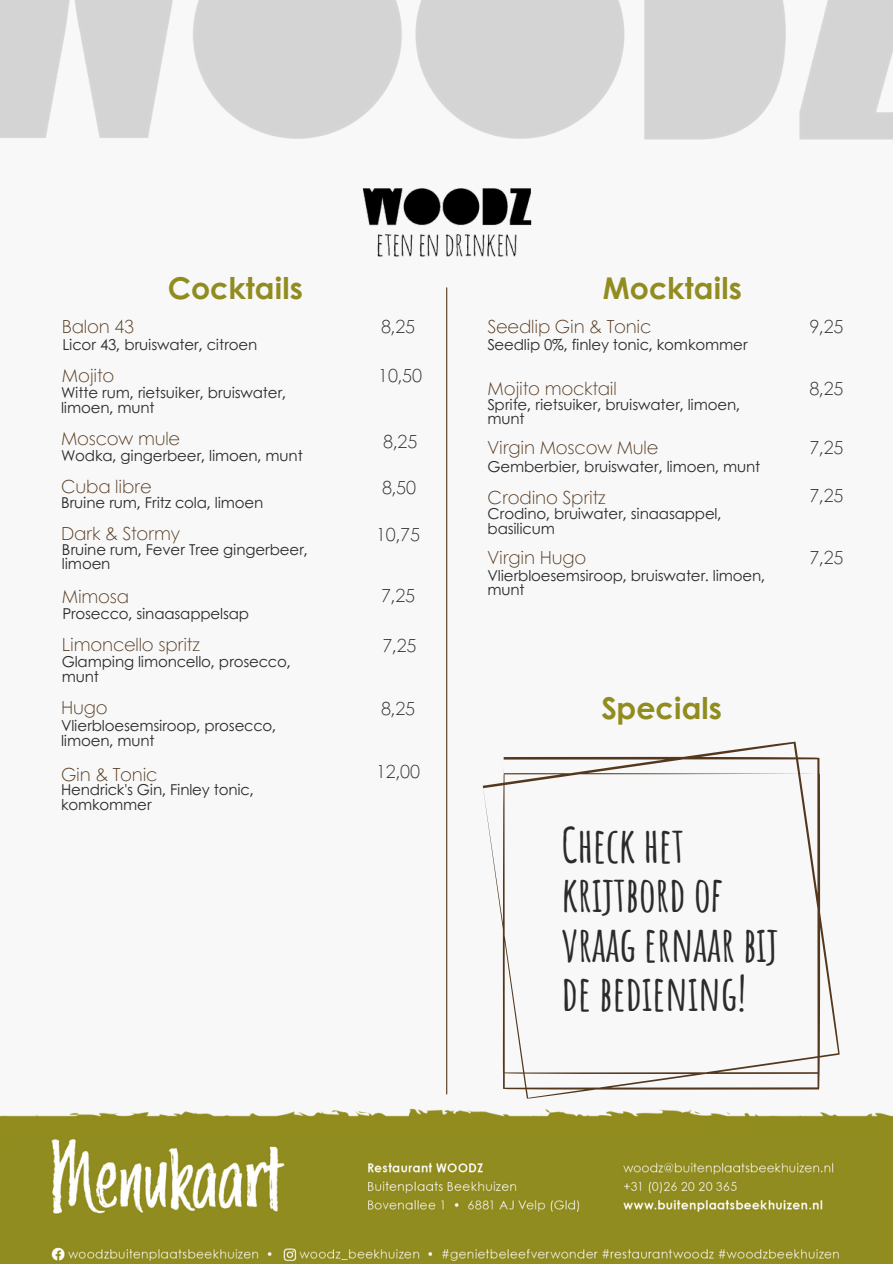
<style>
.page{position:relative;width:893px;height:1264px;background:#fff}
.page>*{position:absolute;margin:0;border:0;box-sizing:border-box;transform-origin:0 0}
.t1{font:700 48px/49.5px "Amatic SC";letter-spacing:-.01em;color:#2b2b2b}
.t2{font:700 30px "Century Gothic";color:#918c1f}
.t3{font:300 18px "Century Gothic";letter-spacing:-.01em;color:#54381e}
.t4{font:300 18px "Century Gothic";letter-spacing:-.01em;color:#2b2b2b}
.t5{font:15px/14.7px "Century Gothic";letter-spacing:-.01em;color:#2b2b2b}
</style>
<div class="page">
<img style="left:0;top:0;width:892px;height:1263px">
<hr style="left:446px;top:288px;width:1px;height:805px;background:#54381e">
<svg style="left:483px;top:741px;width:356px;height:357px"></svg>
<p class="t2" style="left:168px;top:265px;width:137px">Cocktails</p>
<p class="t2" style="left:603px;top:266px;width:140px">Mocktails</p>
<p class="t3" style="left:62px;top:312px;width:74px">Balon 43</p>
<p class="t4" style="left:381px;top:312px;width:36px">8,25</p>
<p class="t5" style="left:62px;top:336px;width:196px">Licor 43, bruiswater, citroen</p>
<p class="t3" style="left:62px;top:362px;width:54px">Mojito</p>
<p class="t4" style="left:378px;top:362px;width:45px">10,50</p>
<p class="t5" style="left:61px;top:385px;width:227px">Witte rum, rietsuiker, bruiswater, limoen, munt</p>
<p class="t3" style="left:61px;top:425px;width:121px">Moscow mule</p>
<p class="t5" style="left:61px;top:447px;width:243px">Wodka, gingerbeer, limoen, munt</p>
<p class="t4" style="left:383px;top:427px;width:36px">8,25</p>
<p class="t3" style="left:61px;top:473px;width:92px">Cuba libre</p>
<p class="t5" style="left:61px;top:494px;width:204px">Bruine rum, Fritz cola, limoen</p>
<p class="t4" style="left:382px;top:474px;width:36px">8,50</p>
<p class="t3" style="left:61px;top:519px;width:120px">Dark &amp; Stormy</p>
<p class="t5" style="left:62px;top:541px;width:247px">Bruine rum, Fever Tree gingerbeer, limoen</p>
<p class="t4" style="left:376px;top:521px;width:45px">10,75</p>
<p class="t3" style="left:62px;top:582px;width:69px">Mimosa</p>
<p class="t5" style="left:62px;top:605px;width:188px">Prosecco, sinaasappelsap</p>
<p class="t4" style="left:381px;top:581px;width:36px">7,25</p>
<p class="t3" style="left:62px;top:631px;width:139px">Limoncello spritz</p>
<p class="t5" style="left:62px;top:653px;width:230px">Glamping limoncello, prosecco, munt</p>
<p class="t4" style="left:382px;top:632px;width:36px">7,25</p>
<p class="t3" style="left:61px;top:693px;width:48px">Hugo</p>
<p class="t4" style="left:381px;top:694px;width:36px">8,25</p>
<p class="t5" style="left:61px;top:717px;width:217px">Vlierbloesemsiroop, prosecco, limoen, munt</p>
<p class="t3" style="left:61px;top:760px;width:98px">Gin &amp; Tonic</p>
<p class="t5" style="left:61px;top:781px;width:194px">Hendrick's Gin, Finley tonic, komkommer</p>
<p class="t4" style="left:376px;top:757px;width:45px">12,00</p>
<p class="t3" style="left:487px;top:312px;width:165px">Seedlip Gin &amp; Tonic</p>
<p class="t5" style="left:487px;top:336px;width:261px">Seedlip 0%, finley tonic, komkommer</p>
<p class="t4" style="left:809px;top:312px;width:36px">9,25</p>
<p class="t3" style="left:487px;top:375px;width:131px">Mojito mocktail</p>
<p class="t4" style="left:809px;top:375px;width:36px">8,25</p>
<p class="t5" style="left:487px;top:396px;width:254px">Sprite, rietsuiker, bruiswater, limoen, munt</p>
<p class="t3" style="left:487px;top:434px;width:172px">Virgin Moscow Mule</p>
<p class="t5" style="left:487px;top:458px;width:274px">Gemberbier, bruiswater, limoen, munt</p>
<p class="t4" style="left:809px;top:434px;width:36px">7,25</p>
<p class="t3" style="left:487px;top:483px;width:120px">Crodino Spritz</p>
<p class="t5" style="left:487px;top:505px;width:235px">Crodino, bruiwater, sinaasappel, basilicum</p>
<p class="t4" style="left:809px;top:481px;width:36px">7,25</p>
<p class="t3" style="left:487px;top:544px;width:100px">Virgin Hugo</p>
<p class="t5" style="left:487px;top:567px;width:279px">Vlierbloesemsiroop, bruiswater. limoen, munt</p>
<p class="t4" style="left:809px;top:544px;width:36px">7,25</p>
<p class="t2" style="left:601px;top:685px;width:122px">Specials</p>
<p class="t1" style="left:561px;top:819px;width:219px">CHECK HET<br>KRIJTBORD OF<br>VRAAG ERNAAR BIJ<br>DE BEDIENING!</p>
</div>
